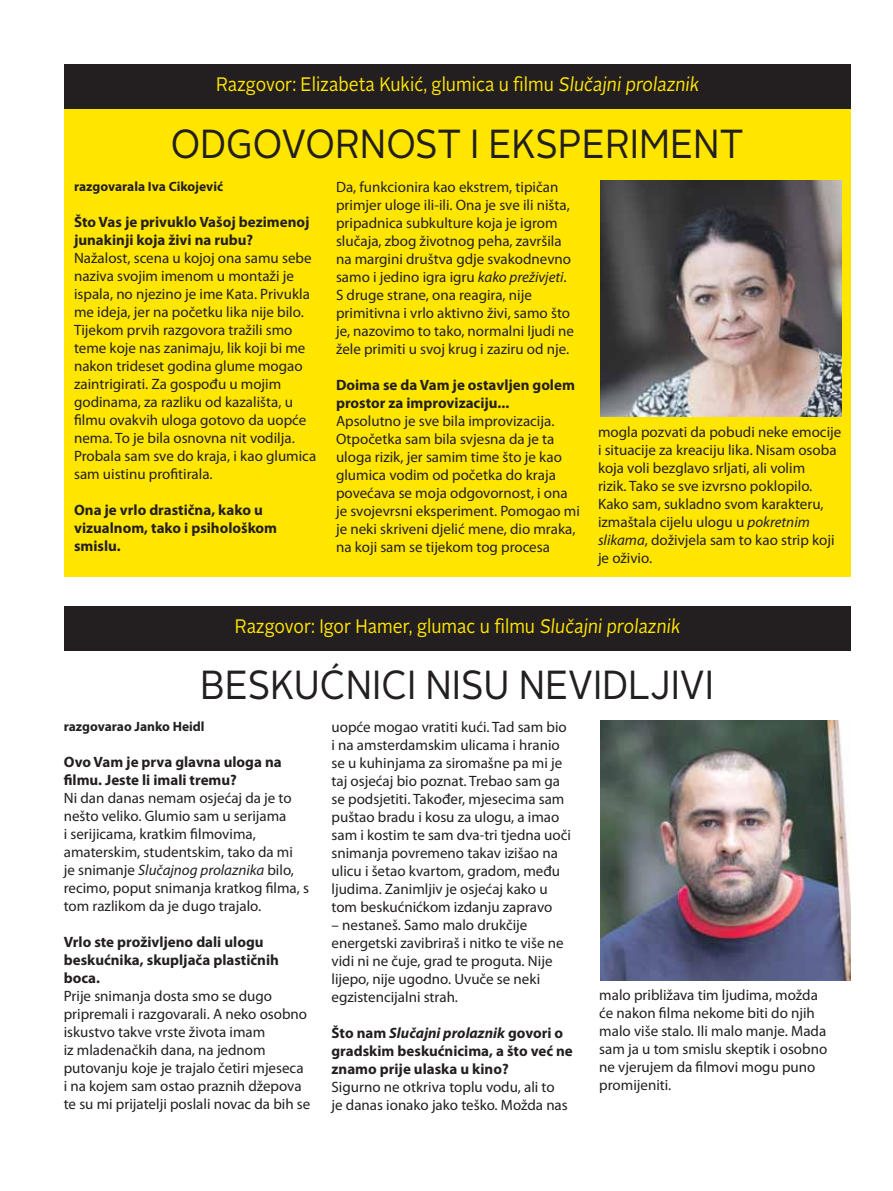
<style>
.page{position:relative;width:893px;height:1191px;background:#fff}
.page>*{position:absolute;margin:0;border:0;box-sizing:border-box;transform-origin:0 0}
.t1{font:40.5px "Alright Sans";color:#231f20;scale:.9 1}
.t2{font:19.5px "Alright Sans";color:#ffe600;scale:.9 1}
.t3{font:15px/18px "Myriad Pro";color:#231f20}
.t4{font:700 15px/18px "Myriad Pro";color:#231f20}
.t5{font:700 13.5px "Myriad Pro";color:#231f20}
.s1{font-style:italic}
</style>
<div class="page">
<div style="left:64px;top:102px;width:786px;height:474px;background:#ffe600"></div>
<img style="left:600px;top:181px;width:242px;height:236px">
<div style="left:64px;top:64px;width:786px;height:44px;background:#231f20"></div>
<img style="left:600px;top:721px;width:250px;height:259px">
<div style="left:64px;top:606px;width:786px;height:44px;background:#231f20"></div>
<h2 class="t2" style="left:216px;top:71px;width:541px">Razgovor: Elizabeta Kukić, glumica u filmu Slučajni prolaznik</h2>
<h1 class="t1" style="left:171px;top:117px;width:638px">ODGOVORNOST I EKSPERIMENT</h1>
<p class="t5" style="left:74px;top:177px;width:151px">razgovarala Iva Cikojević</p>
<p class="t4" style="left:74px;top:212px;width:237px">Što Vas je privuklo Vašoj bezimenoj junakinji koja živi na rubu?</p>
<p class="t3" style="left:74px;top:249px;width:244px">Nažalost, scena u kojoj ona samu sebe naziva svojim imenom u montaži je ispala, no njezino je ime Kata. Privukla me ideja, jer na početku lika nije bilo.<br>Tijekom prvih razgovora tražili smo teme koje nas zanimaju, lik koji bi me nakon trideset godina glume mogao zaintrigirati. Za gospođu u mojim godinama, za razliku od kazališta, u filmu ovakvih uloga gotovo da uopće nema. To je bila osnovna nit vodilja.<br>Probala sam sve do kraja, i kao glumica sam uistinu profitirala.</p>
<p class="t4" style="left:74px;top:500px;width:205px">Ona je vrlo drastična, kako u vizualnom, tako i psihološkom smislu.</p>
<p class="t3" style="left:336px;top:178px;width:239px">Da, funkcionira kao ekstrem, tipičan primjer uloge ili-ili. Ona je sve ili ništa, pripadnica subkulture koja je igrom slučaja, zbog životnog peha, završila na margini društva gdje svakodnevno samo i jedino igra igru <span class="s1">kako preživjeti</span>.<br>S druge strane, ona reagira, nije primitivna i vrlo aktivno živi, samo što je, nazovimo to tako, normalni ljudi ne žele primiti u svoj krug i zaziru od nje.</p>
<p class="t4" style="left:336px;top:375px;width:240px">Doima se da Vam je ostavljen golem prostor za improvizaciju...</p>
<p class="t3" style="left:336px;top:412px;width:245px">Apsolutno je sve bila improvizacija.<br>Otpočetka sam bila svjesna da je ta uloga rizik, jer samim time što je kao glumica vodim od početka do kraja povećava se moja odgovornost, i ona je svojevrsni eksperiment. Pomogao mi je neki skriveni djelić mene, dio mraka, na koji sam se tijekom tog procesa</p>
<p class="t3" style="left:598px;top:422px;width:245px">mogla pozvati da pobudi neke emocije i situacije za kreaciju lika. Nisam osoba koja voli bezglavo srljati, ali volim<br>rizik. Tako se sve izvrsno poklopilo.<br>Kako sam, sukladno svom karakteru, izmaštala cijelu ulogu u <span class="s1">pokretnim slikama</span>, doživjela sam to kao strip koji je oživio.</p>
<h2 class="t2" style="left:235px;top:613px;width:499px">Razgovor: Igor Hamer, glumac u filmu Slučajni prolaznik</h2>
<h1 class="t1" style="left:200px;top:657px;width:572px">BESKUĆNICI NISU NEVIDLJIVI</h1>
<p class="t5" style="left:64px;top:717px;width:142px">razgovarao Janko Heidl</p>
<p class="t4" style="left:64px;top:752px;width:219px">Ovo Vam je prva glavna uloga na filmu. Jeste li imali tremu?</p>
<p class="t3" style="left:64px;top:789px;width:247px">Ni dan danas nemam osjećaj da je to nešto veliko. Glumio sam u serijama<br>i serijicama, kratkim filmovima, amaterskim, studentskim, tako da mi<br>je snimanje <span class="s1">Slučajnog prolaznika</span> bilo, recimo, poput snimanja kratkog filma, s tom razlikom da je dugo trajalo.</p>
<p class="t4" style="left:64px;top:932px;width:217px">Vrlo ste proživljeno dali ulogu beskućnika, skupljača plastičnih boca.</p>
<p class="t3" style="left:64px;top:987px;width:248px">Prije snimanja dosta smo se dugo pripremali i razgovarali. A neko osobno iskustvo takve vrste života imam<br>iz mladenačkih dana, na jednom putovanju koje je trajalo četiri mjeseca i na kojem sam ostao praznih džepova te su mi prijatelji poslali novac da bih se</p>
<p class="t3" style="left:332px;top:718px;width:241px">uopće mogao vratiti kući. Tad sam bio i na amsterdamskim ulicama i hranio se u kuhinjama za siromašne pa mi je taj osjećaj bio poznat. Trebao sam ga se podsjetiti. Također, mjesecima sam puštao bradu i kosu za ulogu, a imao sam i kostim te sam dva-tri tjedna uoči snimanja povremeno takav izišao na ulicu i šetao kvartom, gradom, među ljudima. Zanimljiv je osjećaj kako u tom beskućnićkom izdanju zapravo</p>
<p class="t3" style="left:332px;top:916px;width:234px">– nestaneš. Samo malo drukčije energetski zavibriraš i nitko te više ne vidi ni ne čuje, grad te proguta. Nije lijepo, nije ugodno. Uvuče se neki egzistencijalni strah.</p>
<p class="t4" style="left:332px;top:1023px;width:243px">Što nam <span class="s1">Slučajni prolaznik</span> govori o gradskim beskućnicima, a što već ne znamo prije ulaska u kino?</p>
<p class="t3" style="left:332px;top:1078px;width:238px">Sigurno ne otkriva toplu vodu, ali to je danas ionako jako teško. Možda nas</p>
<p class="t3" style="left:599px;top:986px;width:229px">malo približava tim ljudima, možda će nakon filma nekome biti do njih malo više stalo. Ili malo manje. Mada sam ja u tom smislu skeptik i osobno ne vjerujem da filmovi mogu puno promijeniti.</p>
</div>
